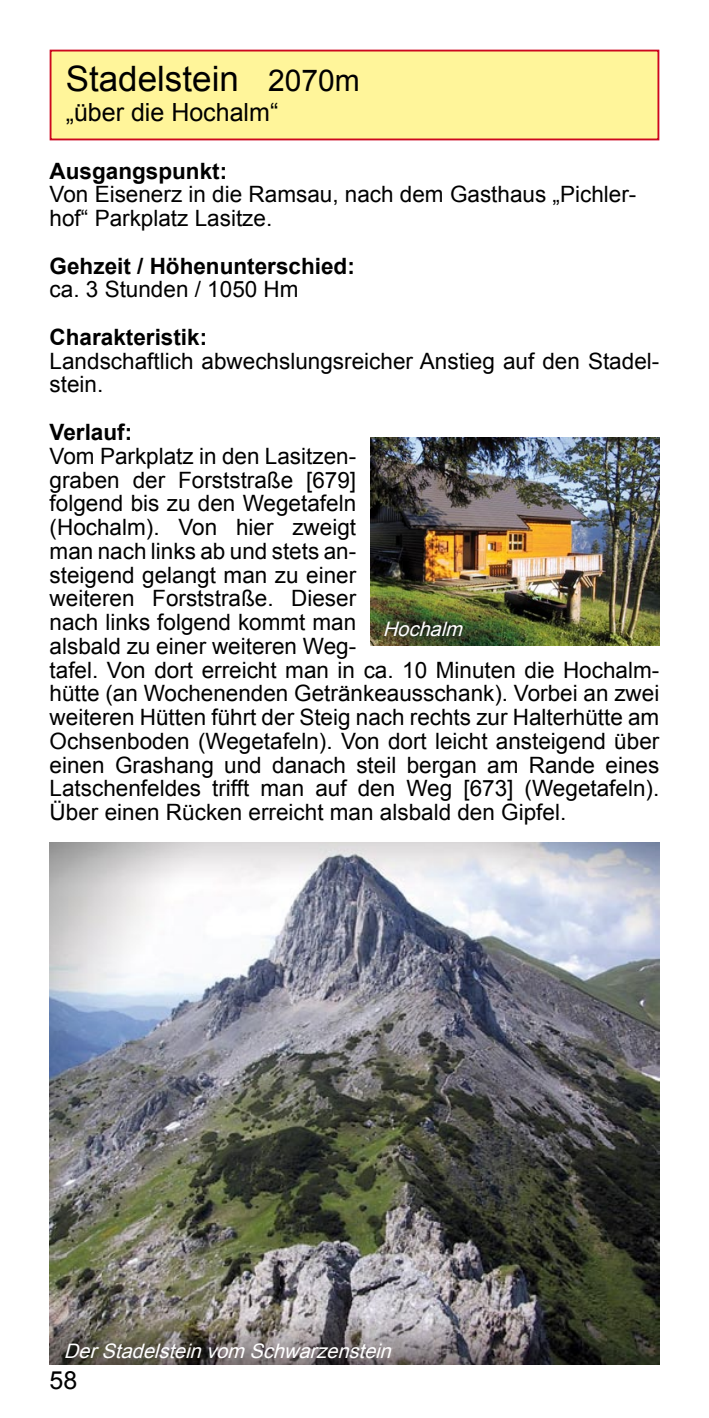
<style>
.page{position:relative;width:709px;height:1418px;background:#fff}
.page>*{position:absolute;margin:0;border:0;box-sizing:border-box;transform-origin:0 0}
.t1{font:35px "Arial";color:#000}
.t2{font:25px "Arial";color:#000}
.t3{font:22.5px/23.8px "Arial";color:#000}
.t4{font:700 22.5px "Arial";color:#000}
.t5{font:italic 20px "Arial";color:#fff}
.s1{font-size:30px}
</style>
<div class="page">
<div style="left:51px;top:51px;width:607px;height:88px;background:#fff59a"></div>
<div style="left:50px;top:50px;width:609px;height:90px;border:2px solid #cc071e"></div>
<img style="left:370px;top:438px;width:289px;height:207px">
<img style="left:50px;top:842px;width:609px;height:522px">
<h1 class="t1" style="left:66px;top:56px;width:296px">Stadelstein <span class="s1">2070m</span></h1>
<p class="t2" style="left:66px;top:96px;width:214px">„über die Hochalm“</p>
<p class="t4" style="left:50px;top:156px;width:179px">Ausgangspunkt:</p>
<p class="t3" style="left:50px;top:183px;width:588px">Von Eisenerz in die Ramsau, nach dem Gasthaus „Pichler&shy;hof“ Parkplatz Lasitze.</p>
<p class="t4" style="left:50px;top:251px;width:307px">Gehzeit / Höhenunterschied:</p>
<p class="t3" style="left:50px;top:278px;width:250px">ca. 3 Stunden / 1050 Hm</p>
<p class="t4" style="left:50px;top:322px;width:159px">Charakteristik:</p>
<p class="t3" style="left:50px;top:349px;width:611px">Landschaftlich abwechslungsreicher Anstieg auf den Stadel&shy;stein.</p>
<p class="t4" style="left:50px;top:417px;width:84px">Verlauf:</p>
<p class="t3" style="left:50px;top:444px;width:611px">Vom Parkplatz in den Lasitzen-<br>graben der Forststraße [679]<br>folgend bis zu den Wegetafeln<br>(Hochalm). Von hier zweigt<br>man nach links ab und stets an-<br>steigend gelangt man zu einer<br>weiteren Forststraße. Dieser<br>nach links folgend kommt man<br>alsbald zu einer weiteren Weg-<br>tafel. Von dort erreicht man in ca. 10 Minuten die Hochalm&shy;hütte (an Wochenenden Getränkeausschank). Vorbei an zwei weiteren Hütten führt der Steig nach rechts zur Halterhütte am Ochsenboden (Wegetafeln). Von dort leicht ansteigend über einen Grashang und danach steil bergan am Rande eines Latschenfeldes trifft man auf den Weg [673] (Wegetafeln).<br>Über einen Rücken erreicht man alsbald den Gipfel.</p>
<p class="t5" style="left:383px;top:616px;width:88px">Hochalm</p>
<p class="t5" style="left:64px;top:1337px;width:335px">DerStadelsteinvom Schwarzenstein</p>
<p class="t2" style="left:50px;top:1363px;width:29px">58</p>
</div>
